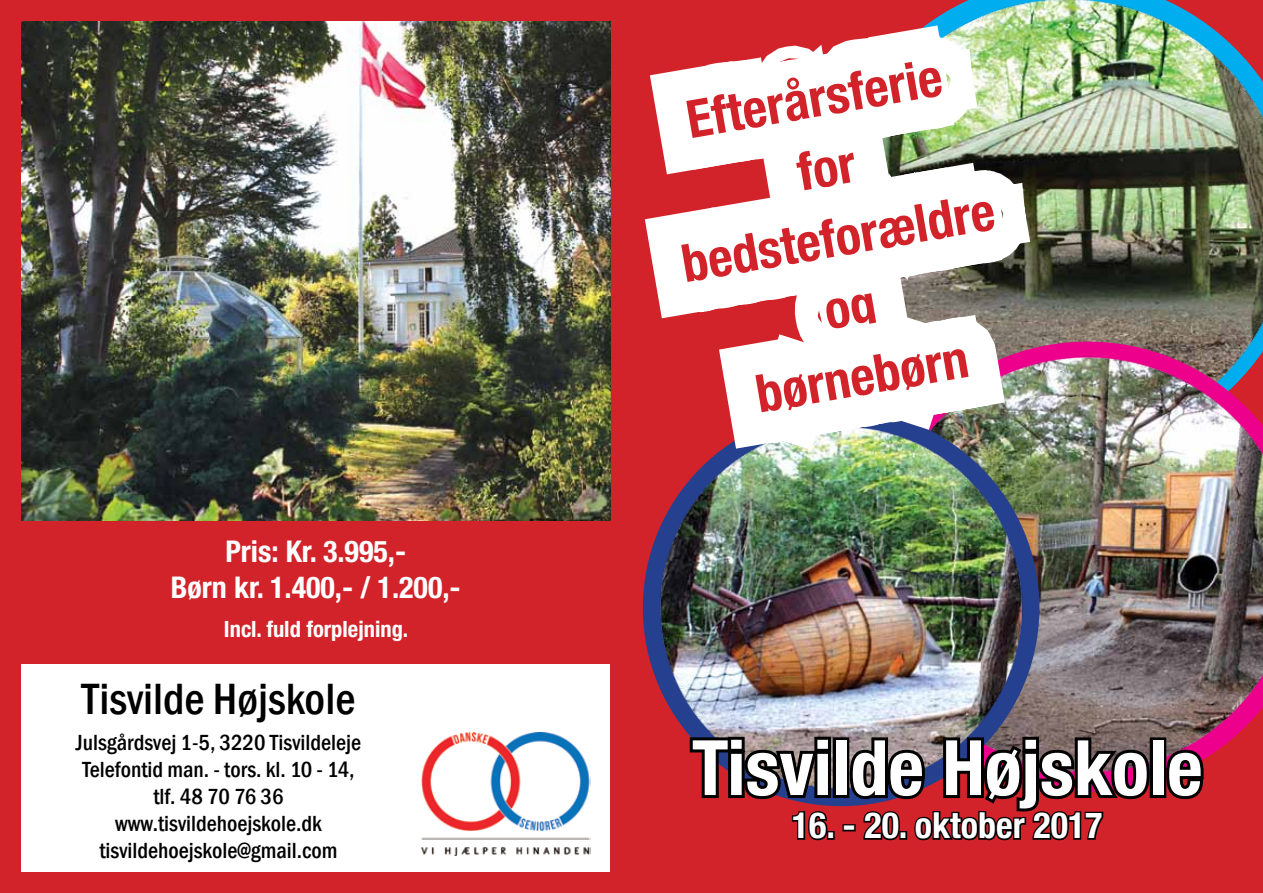
<style>
.page{position:relative;width:1263px;height:893px;background:#d2232a}
.page>*{position:absolute;margin:0;border:0;box-sizing:border-box;transform-origin:0 0}
.t1{font:700 condensed 76.5px "Helvetica Neue";color:#fff}
.t2{font:700 condensed 52.5px/70.5px "Helvetica Neue";color:#d2232a;text-align:center}
.t3{font:500 condensed 45px "Franklin Gothic";color:#000}
.t4{font:700 condensed 36px "Helvetica Neue";color:#fff}
.t5{font:700 condensed 30px/36px "Helvetica Neue";color:#fff;text-align:center}
.t6{font:500 condensed 22.5px/27px "Franklin Gothic";color:#000;text-align:center}
.t7{font:700 condensed 22.5px "Helvetica Neue";color:#fff}
</style>
<div class="page">
<img style="left:1066px;top:0;width:197px;height:342px">
<img style="left:1032px;top:346px;width:231px;height:435px">
<img style="left:21px;top:21px;width:589px;height:499px">
<div style="left:21px;top:664px;width:589px;height:208px;background:#fff"></div>
<img style="left:421px;top:733px;width:169px;height:123px">
<img style="left:653px;top:490px;width:379px;height:315px">
<svg style="left:687px;top:734px;width:147px;height:68px"></svg>
<div style="left:833px;top:737px;width:16px;height:61px;border:6px solid #000"></div>
<div style="left:1150px;top:737px;width:16px;height:61px;border:6px solid #000"></div>
<svg style="left:1163px;top:747px;width:43px;height:53px"></svg>
<svg style="left:791px;top:811px;width:37px;height:30px"></svg>
<div style="left:827px;top:831px;width:8px;height:9px;border:3px solid #000"></div>
<div style="left:842px;top:824px;width:14px;height:7px;border:3px solid #000"></div>
<svg style="left:847px;top:734px;width:306px;height:107px"></svg>
<img style="left:608px;top:0;width:458px;height:490px">
<h3 class="t5" style="left:171px;top:533px;width:291px">Pris: Kr. 3.995,-<br>Børn kr. 1.400,- / 1.200,-</h3>
<p class="t7" style="left:224px;top:615px;width:186px">Incl. fuld forplejning.</p>
<h3 class="t3" style="left:82px;top:669px;width:275px">Tisvilde Højskole</h3>
<p class="t6" style="left:76px;top:729px;width:287px">Julsgårdsvej 1-5, 3220 Tisvildeleje<br>Telefontid man. - tors. kl. 10 - 14, tlf. 48 70 76 36 www.tisvildehoejskole.dk tisvildehoejskole@gmail.com</p>
<h2 class="t2" style="left:651px;top:90px;width:318px;rotate:-10deg">Efterårsferie for bedsteforældre og<br>børnebørn</h2>
<h1 class="t1" style="left:692px;top:721px;width:512px">Tisvilde Højskole</h1>
<h3 class="t4" style="left:792px;top:804px;width:312px">16. - 20. oktober 2017</h3>
</div>
